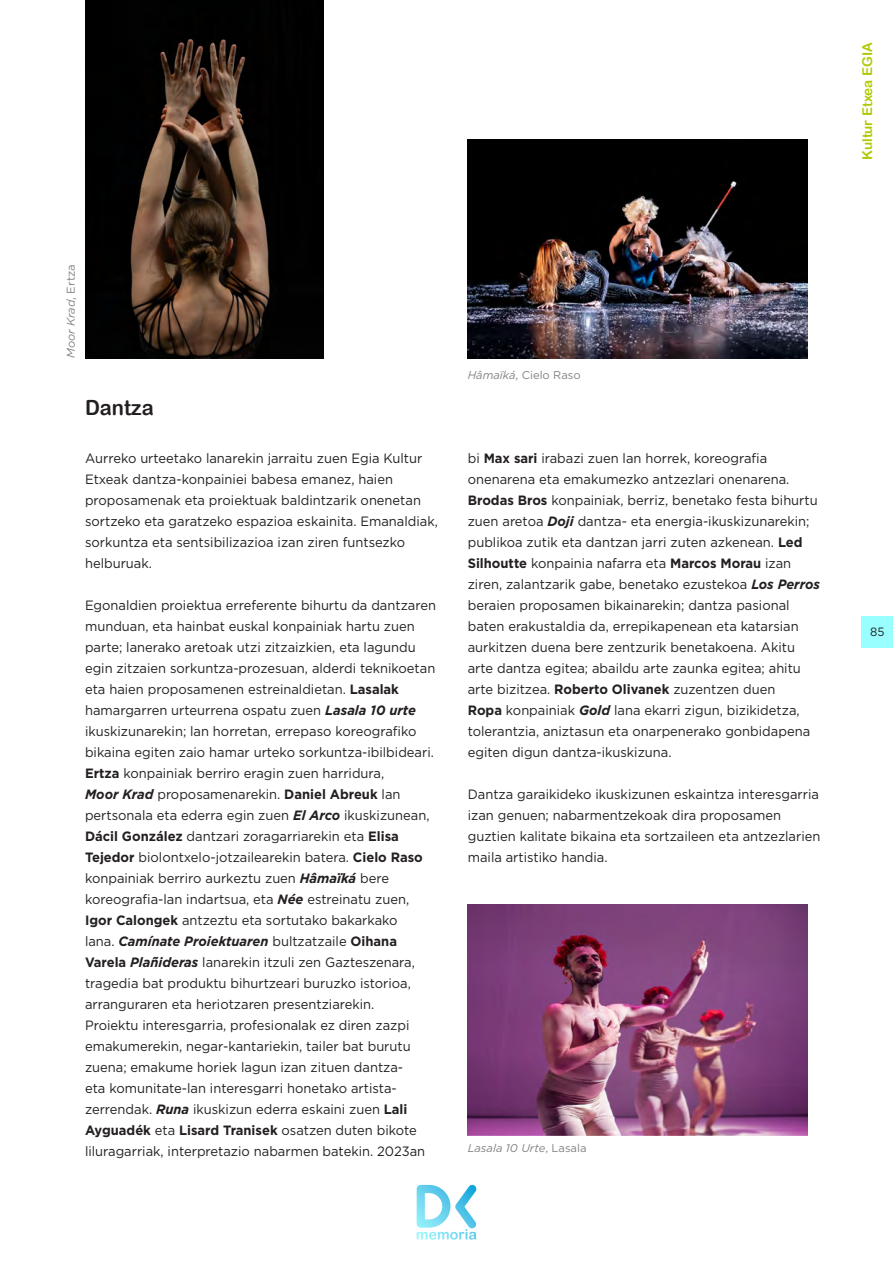
<style>
.page{position:relative;width:893px;height:1263px;background:#fff}
.page>*{position:absolute;margin:0;border:0;box-sizing:border-box;transform-origin:0 0}
.Txt_destacado{font:21px "Arial Rounded MT Bold";color:#231f20;scale:.96 1}
.Cuerpo_de_texto{font:13.5px/21px "Gotham";color:#231f20;scale:.96 1}
.t1{font:13.5px "Arial Rounded MT Bold";color:#b1c903}
.t2{font:12px "Gotham";color:#231f20;scale:.96 1}
.Pie_de_foto_nuevo{font:italic 11.25px "Gotham";color:#808285}
.Pie_de_foto_nuevo-2{font:11.25px "Gotham";color:#808285}
.s1{font-style:normal}
.s2{font-weight:700}
.s3{font-weight:700;font-style:italic}
.s4{font-style:italic}
</style>
<div class="page">
<div style="left:862px;top:616px;width:31px;height:31px;background:#9ff"></div>
<svg style="left:417px;top:1184px;width:60px;height:55px"></svg>
<img style="left:468px;top:904px;width:340px;height:231px">
<img style="left:468px;top:140px;width:340px;height:218px">
<img style="left:85px;top:0;width:239px;height:358px">
<p class="t1" style="left:859px;top:160px;width:119px;rotate:-90deg">Kultur Etxea EGIA</p>
<p class="Pie_de_foto_nuevo" style="left:64px;top:358px;width:95px;rotate:-90deg">Moor Krad<span class="s1">, Ertza</span></p>
<p class="Txt_destacado" style="left:85px;top:395px;width:73px">Dantza</p>
<p class="Cuerpo_de_texto" style="left:85px;top:447px;width:369px">Aurreko urteetako lanarekin jarraitu zuen Egia Kultur Etxeak dantza-konpainiei babesa emanez, haien proposamenak eta proiektuak baldintzarik onenetan sortzeko eta garatzeko espazioa eskainita. Emanaldiak, sorkuntza eta sentsibilizazioa izan ziren funtsezko helburuak.</p>
<p class="Cuerpo_de_texto" style="left:85px;top:595px;width:367px">Egonaldien proiektua erreferente bihurtu da dantzaren munduan, eta hainbat euskal konpainiak hartu zuen parte; lanerako aretoak utzi zitzaizkien, eta lagundu egin zitzaien sorkuntza-prozesuan, alderdi teknikoetan eta haien proposamenen estreinaldietan. <span class="s2">Lasalak </span>hamargarren urteurrena ospatu zuen <span class="s3">Lasala 10 urte </span>ikuskizunarekin; lan horretan, errepaso koreografiko bikaina egiten zaio hamar urteko sorkuntza-ibilbideari.<br><span class="s2">Ertza</span> konpainiak berriro eragin zuen harridura,<br><span class="s3">Moor Krad</span> proposamenarekin. <span class="s2">Daniel Abreuk</span> lan pertsonala eta ederra egin zuen <span class="s3">El Arco</span> ikuskizunean, <span class="s2">Dácil González</span> dantzari zoragarriarekin eta <span class="s2">Elisa Tejedor</span> biolontxelo-jotzailearekin batera. <span class="s2">Cielo Raso </span>konpainiak berriro aurkeztu zuen <span class="s3">Hâmaïká</span> bere koreografia-lan indartsua, eta <span class="s3">Née</span> estreinatu zuen, <span class="s2">Igor Calongek</span> antzeztu eta sortutako bakarkako<br>lana. <span class="s3">Camínate Proiektuaren</span> bultzatzaile <span class="s2">Oihana Varela</span> <span class="s3">Plañideras</span> lanarekin itzuli zen Gazteszenara, tragedia bat produktu bihurtzeari buruzko istorioa, arranguraren eta heriotzaren presentziarekin.<br>Proiektu interesgarria, profesionalak ez diren zazpi emakumerekin, negar-kantariekin, tailer bat burutu zuena; emakume horiek lagun izan zituen dantza-<br>eta komunitate-lan interesgarri honetako artista&shy;zerrendak. <span class="s3">Runa</span> ikuskizun ederra eskaini zuen <span class="s2">Lali Ayguadék</span> eta <span class="s2">Lisard Tranisek</span> osatzen duten bikote liluragarriak, interpretazio nabarmen batekin. 2023an</p>
<p class="Pie_de_foto_nuevo-2" style="left:468px;top:368px;width:115px"><span class="s4">Hâmaïká</span>, Cielo Raso</p>
<p class="Cuerpo_de_texto" style="left:468px;top:448px;width:368px">bi <span class="s2">Max sari</span> irabazi zuen lan horrek, koreografia onenarena eta emakumezko antzezlari onenarena.<br><span class="s2">Brodas Bros</span> konpainiak, berriz, benetako festa bihurtu zuen aretoa <span class="s3">Doji</span> dantza- eta energia-ikuskizunarekin; publikoa zutik eta dantzan jarri zuten azkenean. <span class="s2">Led Silhoutte</span> konpainia nafarra eta <span class="s2">Marcos Morau</span> izan ziren, zalantzarik gabe, benetako ezustekoa <span class="s3">Los Perros </span>beraien proposamen bikainarekin; dantza pasional baten erakustaldia da, errepikapenean eta katarsian aurkitzen duena bere zentzurik benetakoena. Akitu arte dantza egitea; abaildu arte zaunka egitea; ahitu arte bizitzea. <span class="s2">Roberto Olivanek</span> zuzentzen duen<br><span class="s2">Ropa</span> konpainiak <span class="s3">Gold</span> lana ekarri zigun, bizikidetza, tolerantzia, aniztasun eta onarpenerako gonbidapena egiten digun dantza-ikuskizuna.</p>
<p class="Cuerpo_de_texto" style="left:468px;top:784px;width:369px">Dantza garaikideko ikuskizunen eskaintza interesgarria izan genuen; nabarmentzekoak dira proposamen guztien kalitate bikaina eta sortzaileen eta antzezlarien maila artistiko handia.</p>
<p class="Pie_de_foto_nuevo" style="left:468px;top:1141px;width:120px">Lasala 10 Urte<span class="s1">, Lasala</span></p>
<p class="t2" style="left:870px;top:624px;width:16px">85</p>
</div>
